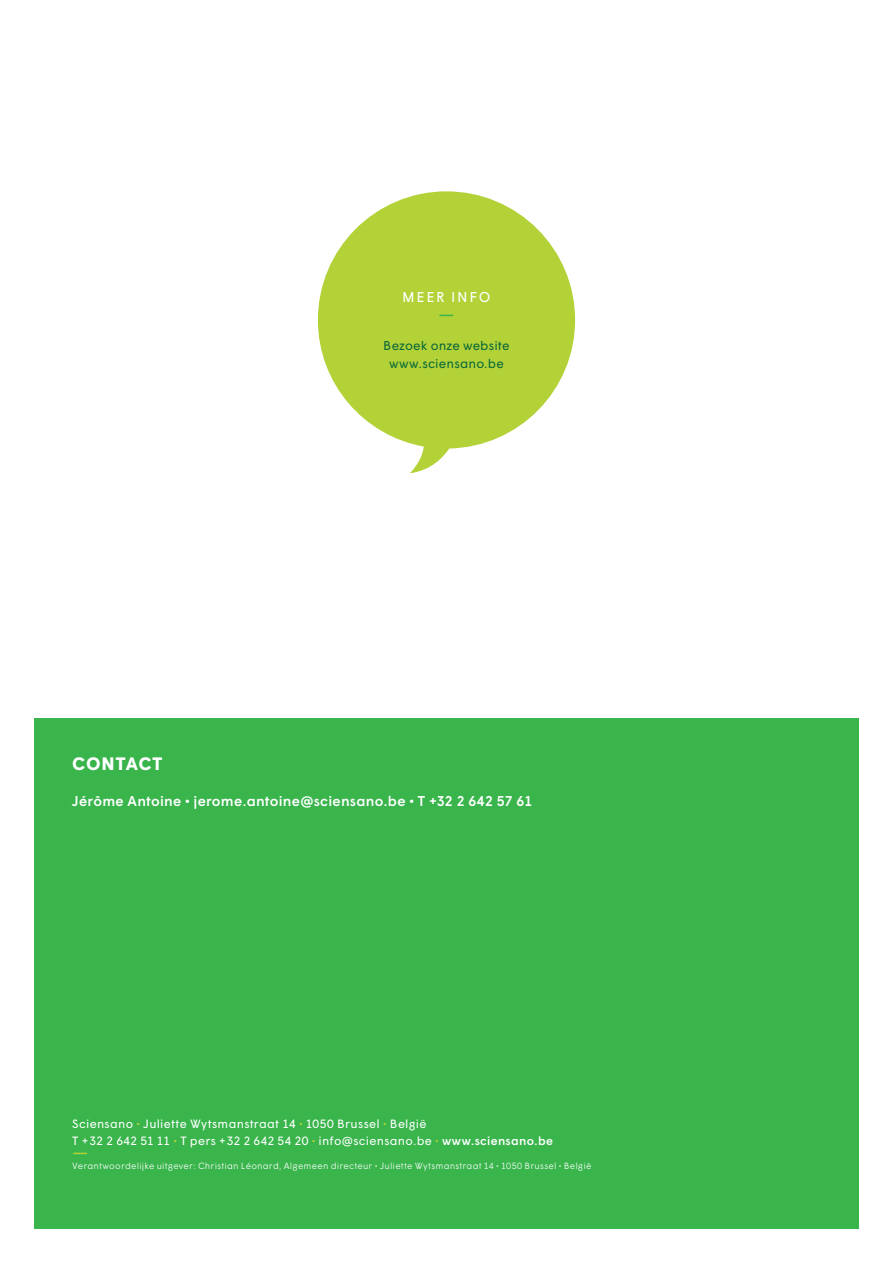
<style>
.page{position:relative;width:893px;height:1263px;background:#fff}
.page>*{position:absolute;margin:0;border:0;box-sizing:border-box;transform-origin:0 0}
.Sciensano{font:700 18px "Wigrum";letter-spacing:.045em;color:#fff}
.t1{font:18px "Wigrum";color:#39b54c}
.t2{font:18px "Wigrum";color:#b3d238}
.t3{font:500 14.25px "Wigrum";letter-spacing:.015em;color:#fff}
.t4{font:14.25px "Wigrum";letter-spacing:.115em;color:#fff}
.t5{font:12.75px "Wigrum";letter-spacing:.01em;color:#0a6839}
.t6{font:12px "Wigrum";letter-spacing:.025em;color:#fff}
.t7{font:300 9px "Wigrum";letter-spacing:.02em;color:#fff}
.s1{font-weight:700}
.s2{color:#b3d238}
.s3{font-weight:500}
</style>
<div class="page">
<div style="left:34px;top:719px;width:825px;height:510px;background:#39b54c"></div>
<svg style="left:318px;top:191px;width:257px;height:282px;fill:#b3d238"></svg>
<p class="t4" style="left:402px;top:286px;width:90px">MEER INFO</p>
<p class="t1" style="left:438px;top:300px;width:18px">—</p>
<p class="t5" style="left:383px;top:336px;width:128px">Bezoek onze website</p>
<p class="t5" style="left:389px;top:354px;width:116px">www.sciensano.be</p>
<p class="Sciensano" style="left:72px;top:750px;width:91px">CONTACT</p>
<p class="t3" style="left:72px;top:790px;width:461px">Jérôme Antoine <span class="s1">•</span> jerome.antoine@sciensano.be <span class="s1">•</span> T +32 2 642 57 61</p>
<p class="t6" style="left:72px;top:1115px;width:356px">Sciensano <span class="s2">•</span> Juliette Wytsmanstraat 14 <span class="s2">•</span> 1050 Brussel <span class="s2">•</span> België</p>
<p class="t6" style="left:72px;top:1131px;width:482px">T + 32 2 642 51 11 <span class="s2">•</span> T pers + 32 2 642 54 20 <span class="s2">•</span> info@sciensano.be <span class="s2">•</span> <span class="s3">www.sciensano.be</span></p>
<p class="t2" style="left:72px;top:1138px;width:18px">—</p>
<p class="t7" style="left:72px;top:1159px;width:521px">Verantwoordelijke uitgever: Christian Léonard, Algemeen directeur • Juliette Wytsmanstraat 14 • 1050 Brussel • België</p>
</div>
